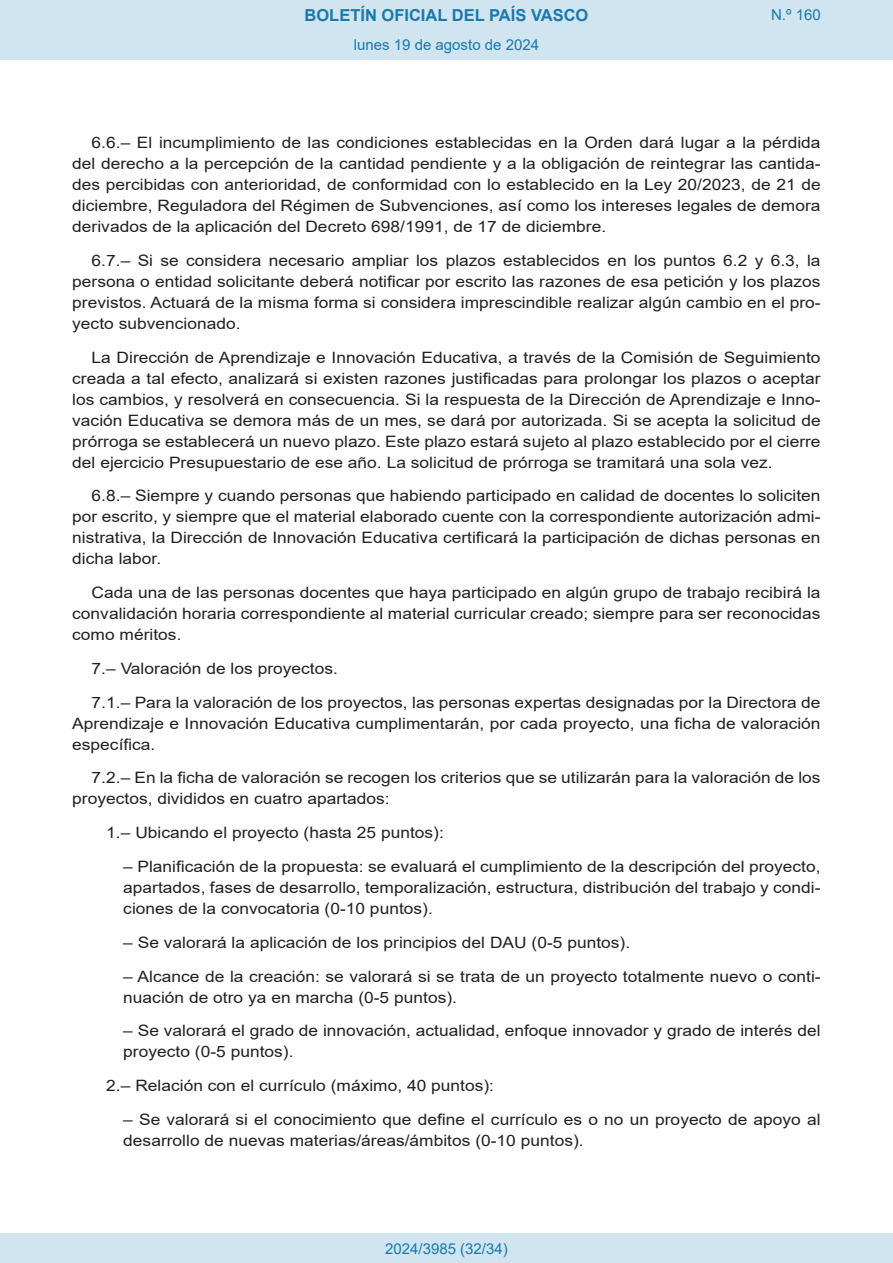
<style>
.page{position:relative;width:893px;height:1263px;background:#fff}
.page>*{position:absolute;margin:0;border:0;box-sizing:border-box;transform-origin:0 0}
.t1{font:700 16.5px "Arial";color:#1879ad}
.BOPVDetalle{font:15.6px/21px "Arial";color:#231f20;text-align:justify;scale:1.11 1}
.BOPVDetalle2{font:15.6px/21px "Arial";color:#231f20;scale:1.11 1}
.BOPVDetalle1{font:15.6px "Arial";color:#231f20;scale:1.11 1}
.Paginacion_Centro{font:15px "Arial";color:#1879ad}
</style>
<div class="page">
<div style="left:0;top:0;width:893px;height:60px;background:#d0e5f0"></div>
<div style="left:0;top:1233px;width:893px;height:30px;background:#d0e5f0"></div>
<p class="t1" style="left:305px;top:3px;width:285px">BOLETÍN OFICIAL DEL PAÍS VASCO</p>
<p class="Paginacion_Centro" style="left:354px;top:35px;width:187px">lunes 19 de agosto de 2024</p>
<p class="Paginacion_Centro" style="left:771px;top:5px;width:51px">N.º 160</p>
<p class="BOPVDetalle" style="left:72px;top:132px;width:676px;text-indent:19px">6.6.– El incumplimiento de las condiciones establecidas en la Orden dará lugar a la pérdida del derecho a la percepción de la cantidad pendiente y a la obligación de reintegrar las cantida&shy;des percibidas con anterioridad, de conformidad con lo establecido en la Ley 20/2023, de 21 de diciembre, Reguladora del Régimen de Subvenciones, así como los intereses legales de demora derivados de la aplicación del Decreto 698/1991, de 17 de diciembre.</p>
<p class="BOPVDetalle" style="left:72px;top:250px;width:676px;text-indent:19px">6.7.– Si se considera necesario ampliar los plazos establecidos en los puntos 6.2 y 6.3, la persona o entidad solicitante deberá notificar por escrito las razones de esa petición y los plazos previstos. Actuará de la misma forma si considera imprescindible realizar algún cambio en el pro&shy;yecto subvencionado.</p>
<p class="BOPVDetalle" style="left:72px;top:347px;width:676px;text-indent:19px">La Dirección de Aprendizaje e Innovación Educativa, a través de la Comisión de Seguimiento creada a tal efecto, analizará si existen razones justificadas para prolongar los plazos o aceptar los cambios, y resolverá en consecuencia. Si la respuesta de la Dirección de Aprendizaje e Inno&shy;vación Educativa se demora más de un mes, se dará por autorizada. Si se acepta la solicitud de prórroga se establecerá un nuevo plazo. Este plazo estará sujeto al plazo establecido por el cierre del ejercicio Presupuestario de ese año. La solicitud de prórroga se tramitará una sola vez.</p>
<p class="BOPVDetalle" style="left:72px;top:485px;width:676px;text-indent:19px">6.8.– Siempre y cuando personas que habiendo participado en calidad de docentes lo soliciten por escrito, y siempre que el material elaborado cuente con la correspondiente autorización admi&shy;nistrativa, la Dirección de Innovación Educativa certificará la participación de dichas personas en dicha labor.</p>
<p class="BOPVDetalle" style="left:72px;top:582px;width:676px;text-indent:19px">Cada una de las personas docentes que haya participado en algún grupo de trabajo recibirá la convalidación horaria correspondiente al material curricular creado; siempre para ser reconocidas como méritos.</p>
<p class="BOPVDetalle" style="left:92px;top:658px;width:223px">7.– Valoración de los proyectos.</p>
<p class="BOPVDetalle" style="left:72px;top:692px;width:676px;text-indent:19px">7.1.– Para la valoración de los proyectos, las personas expertas designadas por la Directora de Aprendizaje e Innovación Educativa cumplimentarán, por cada proyecto, una ficha de valoración específica.</p>
<p class="BOPVDetalle" style="left:72px;top:767px;width:676px;text-indent:19px">7.2.– En la ficha de valoración se recogen los criterios que se utilizarán para la valoración de los proyectos, divididos en cuatro apartados:</p>
<p class="BOPVDetalle1" style="left:106px;top:822px;width:306px">1.– Ubicando el proyecto (hasta 25 puntos):</p>
<p class="BOPVDetalle2" style="left:123px;top:856px;width:630px;text-align:justify">– Planificación de la propuesta: se evaluará el cumplimiento de la descripción del proyecto, apartados, fases de desarrollo, temporalización, estructura, distribución del trabajo y condi&shy;ciones de la convocatoria (0-10 puntos).</p>
<p class="BOPVDetalle2" style="left:123px;top:932px;width:458px">– Se valorará la aplicación de los principios del DAU (0-5 puntos).</p>
<p class="BOPVDetalle2" style="left:123px;top:965px;width:630px">– Alcance de la creación: se valorará si se trata de un proyecto totalmente nuevo o conti&shy;nuación de otro ya en marcha (0-5 puntos).</p>
<p class="BOPVDetalle2" style="left:123px;top:1020px;width:630px">– Se valorará el grado de innovación, actualidad, enfoque innovador y grado de interés del proyecto (0-5 puntos).</p>
<p class="BOPVDetalle1" style="left:106px;top:1075px;width:351px">2.– Relación con el currículo (máximo, 40 puntos):</p>
<p class="BOPVDetalle2" style="left:123px;top:1109px;width:630px">– Se valorará si el conocimiento que define el currículo es o no un proyecto de apoyo al desarrollo de nuevas materias/áreas/ámbitos (0-10 puntos).</p>
<p class="Paginacion_Centro" style="left:385px;top:1238px;width:124px">2024/3985 (32/34)</p>
</div>
